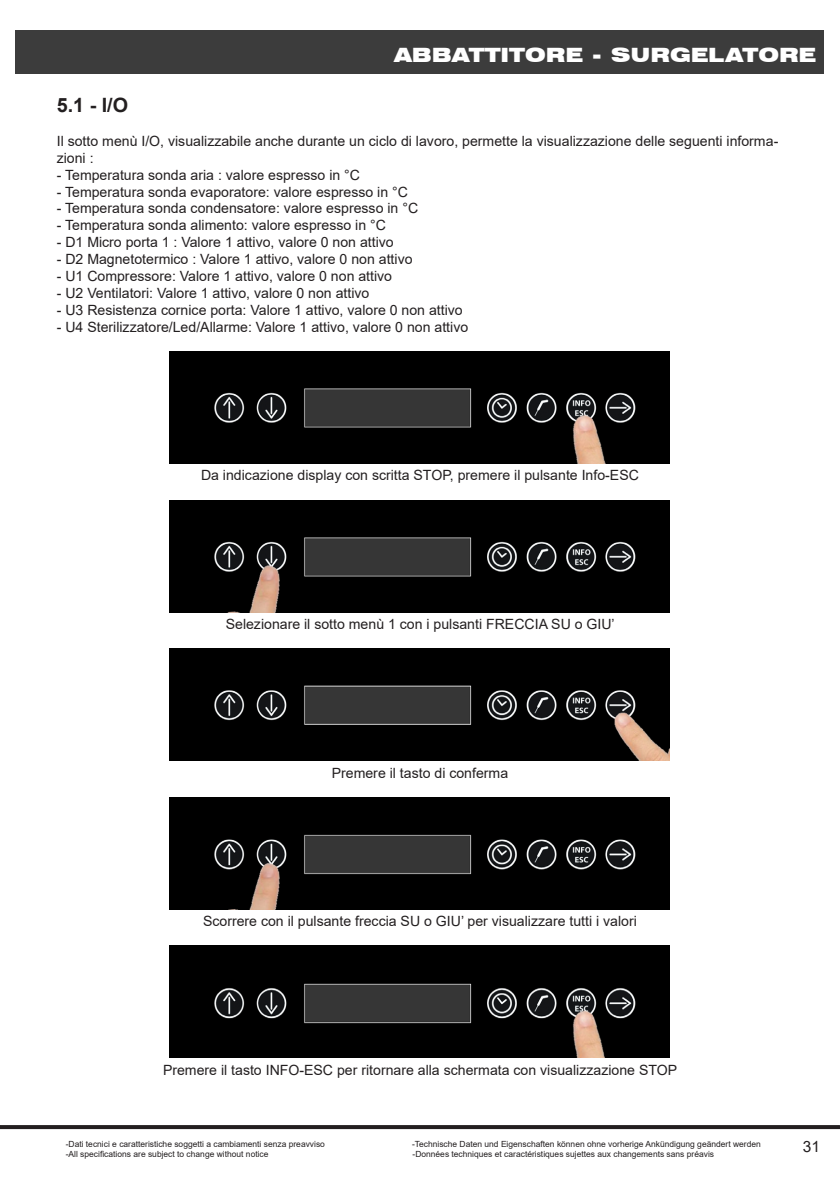
<style>
.page{position:relative;width:840px;height:1191px;background:#fff}
.page>*{position:absolute;margin:0;border:0;box-sizing:border-box;transform-origin:0 0}
.t1{font:900 expanded 19.8px "Swiss 721 BT";color:#fff}
.Capitolo{font:700 19.8px "Arial";color:#231f20}
.t2{font:15.6px "Arial";color:#231f20}
.Testo{font:14px/17px "Arial";color:#231f20}
.t3{font:8.4px "Arial";color:#231f20}
</style>
<div class="page">
<div style="left:16px;top:30px;width:807px;height:44px;background:#3c3c3c"></div>
<svg style="left:0;top:1125px;width:839px;height:4px;background:#272324"></svg>
<img style="left:170px;top:352px;width:499px;height:111px">
<img style="left:170px;top:500px;width:499px;height:112px">
<img style="left:170px;top:649px;width:499px;height:111px">
<img style="left:170px;top:797px;width:499px;height:112px">
<img style="left:170px;top:946px;width:499px;height:111px">
<h1 class="t1" style="left:394px;top:43px;width:423px">ABBATTITORE - SURGELATORE</h1>
<p class="Capitolo" style="left:57px;top:91px;width:73px">5.1 - I/O</p>
<p class="Testo" style="left:57px;top:132px;width:722px">Il sotto menù I/O, visualizzabile anche durante un ciclo di lavoro, permette la visualizzazione delle seguenti informa&shy;zioni :</p>
<p class="Testo" style="left:57px;top:166px;width:305px">- Temperatura sonda aria : valore espresso in °C</p>
<p class="Testo" style="left:57px;top:183px;width:352px">- Temperatura sonda evaporatore: valore espresso in °C</p>
<p class="Testo" style="left:57px;top:200px;width:363px">- Temperatura sonda condensatore: valore espresso in °C</p>
<p class="Testo" style="left:57px;top:217px;width:330px">- Temperatura sonda alimento: valore espresso in °C</p>
<p class="Testo" style="left:57px;top:234px;width:338px">- D1 Micro porta 1 : Valore 1 attivo, valore 0 non attivo</p>
<p class="Testo" style="left:57px;top:251px;width:357px">- D2 Magnetotermico : Valore 1 attivo, valore 0 non attivo</p>
<p class="Testo" style="left:57px;top:268px;width:337px">- U1 Compressore: Valore 1 attivo, valore 0 non attivo</p>
<p class="Testo" style="left:57px;top:284px;width:314px">- U2 Ventilatori: Valore 1 attivo, valore 0 non attivo</p>
<p class="Testo" style="left:57px;top:301px;width:407px">- U3 Resistenza cornice porta: Valore 1 attivo, valore 0 non attivo</p>
<p class="Testo" style="left:57px;top:318px;width:413px">- U4 Sterilizzatore/Led/Allarme: Valore 1 attivo, valore 0 non attivo</p>
<p class="Testo" style="left:201px;top:467px;width:439px">Da indicazione display con scritta STOP, premere il pulsante Info-ESC</p>
<p class="Testo" style="left:226px;top:615px;width:390px">Selezionare il sotto menù 1 con i pulsanti FRECCIA SU o GIU’</p>
<p class="Testo" style="left:331px;top:764px;width:178px">Premere il tasto di conferma</p>
<p class="Testo" style="left:203px;top:912px;width:435px">Scorrere con il pulsante freccia SU o GIU’ per visualizzare tutti i valori</p>
<p class="Testo" style="left:163px;top:1061px;width:515px">Premere il tasto INFO-ESC per ritornare alla schermata con visualizzazione STOP</p>
<p class="t3" style="left:66px;top:1138px;width:260px">-Dati tecnici e caratteristiche soggetti a cambiamenti senza preavviso</p>
<p class="t3" style="left:412px;top:1138px;width:350px">-Technische Daten und Eigenschaften können ohne vorherige Ankündigung geändert werden</p>
<p class="t3" style="left:66px;top:1148px;width:204px">-All specifications are subject to change without notice</p>
<p class="t3" style="left:412px;top:1148px;width:303px">-Données techniques et caractéristiques sujettes aux changements sans préavis</p>
<p class="t2" style="left:802px;top:1136px;width:19px">31</p>
</div>
